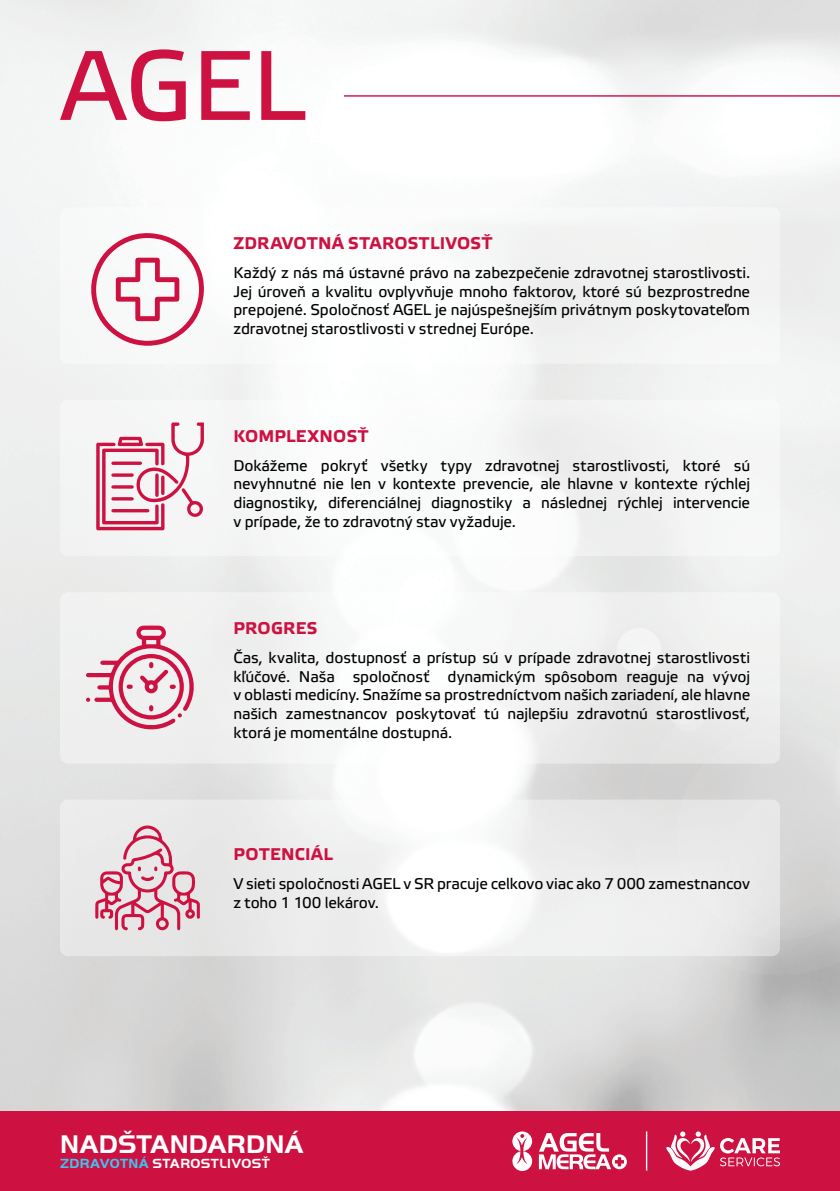
<style>
.page{position:relative;width:840px;height:1191px;background:#fff}
.page>*{position:absolute;margin:0;border:0;box-sizing:border-box;transform-origin:0 0}
.t1{font:98.6px "Etelka Text Pro";color:#cd1141}
.t2{font:700 26.6px "Handel Gothic DOT";letter-spacing:.01em;color:#fff}
.t3{font:700 17px "Etelka Text Pro";letter-spacing:.02em;color:#cd1141}
.LEFT{font:15.6px/18.6px "Elektra Text Pro";letter-spacing:-.01em;color:#000;text-align:justify}
.t4{font:700 13.8px "Handel Gothic DOT";letter-spacing:.03em;color:#fff}
.s1{color:#3fc4f1}
</style>
<div class="page">
<div style="left:0;top:1111px;width:839px;height:80px;background:#cd1141"></div>
<svg style="left:512px;top:1131px;width:20px;height:40px"></svg>
<svg style="left:538px;top:1133px;width:88px;height:36px"></svg>
<hr style="left:645px;top:1131px;width:2px;height:39px;background:#fff">
<svg style="left:666px;top:1131px;width:113px;height:39px"></svg>
<div style="left:60px;top:207px;width:719px;height:157px;background:#f7f8f8;border-radius:8px"></div>
<div style="left:60px;top:400px;width:719px;height:156px;background:#f5f7f7;border-radius:8px"></div>
<div style="left:60px;top:592px;width:719px;height:171px;background:linear-gradient(to right,#f4f4f4,#f0f1f0);border-radius:8px"></div>
<svg style="left:60px;top:799px;width:719px;height:157px;fill:#ececec"></svg>
<hr style="left:344px;top:95px;width:495px;height:2px;background:#cd1141">
<svg style="left:91px;top:233px;width:113px;height:113px"></svg>
<svg style="left:96px;top:422px;width:108px;height:108px"></svg>
<svg style="left:95px;top:825px;width:105px;height:105px;background:#e1b5c0"></svg>
<svg style="left:86px;top:625px;width:107px;height:112px"></svg>
<p class="t1" style="left:60px;top:33px;width:247px">AGEL</p>
<p class="t3" style="left:233px;top:234px;width:260px">ZDRAVOTNÁ STAROSTLIVOSŤ</p>
<p class="LEFT" style="left:233px;top:264px;width:518px">Každý z nás má ústavné právo na zabezpečenie zdravotnej starostlivosti.<br>Jej úroveň a kvalitu ovplyvňuje mnoho faktorov, ktoré sú bezprostredne prepojené. Spoločnosť AGEL je najúspešnejším privátnym poskytovateľom zdravotnej starostlivosti v strednej Európe.</p>
<p class="t3" style="left:233px;top:426px;width:136px">KOMPLEXNOSŤ</p>
<p class="LEFT" style="left:233px;top:456px;width:518px">Dokážeme pokryť všetky typy zdravotnej starostlivosti, ktoré sú nevyhnutné nie len v kontexte prevencie, ale hlavne v kontexte rýchlej diagnostiky, diferenciálnej diagnostiky a následnej rýchlej intervencie v prípade, že to zdravotný stav vyžaduje.</p>
<p class="t3" style="left:233px;top:619px;width:85px">PROGRES</p>
<p class="LEFT" style="left:233px;top:649px;width:518px">Čas, kvalita, dostupnosť a prístup sú v prípade zdravotnej starostlivosti kľúčové. Naša spoločnosť dynamickým spôsobom reaguje na vývoj v oblasti medicíny. Snažíme sa prostredníctvom našich zariadení, ale hlavne našich zamestnancov poskytovať tú najlepšiu zdravotnú starostlivosť, ktorá je momentálne dostupná.</p>
<p class="t3" style="left:233px;top:845px;width:101px">POTENCIÁL</p>
<p class="LEFT" style="left:233px;top:875px;width:518px">V sieti spoločnosti AGEL v SR pracuje celkovo viac ako 7 000 zamestnancov z toho 1 100 lekárov.</p>
<h2 class="t2" style="left:60px;top:1128px;width:245px">NADŠTANDARDNÁ</h2>
<p class="t4" style="left:60px;top:1155px;width:211px"><span class="s1">ZDRAVOTNÁ</span> STAROSTLIVOSŤ</p>
</div>
